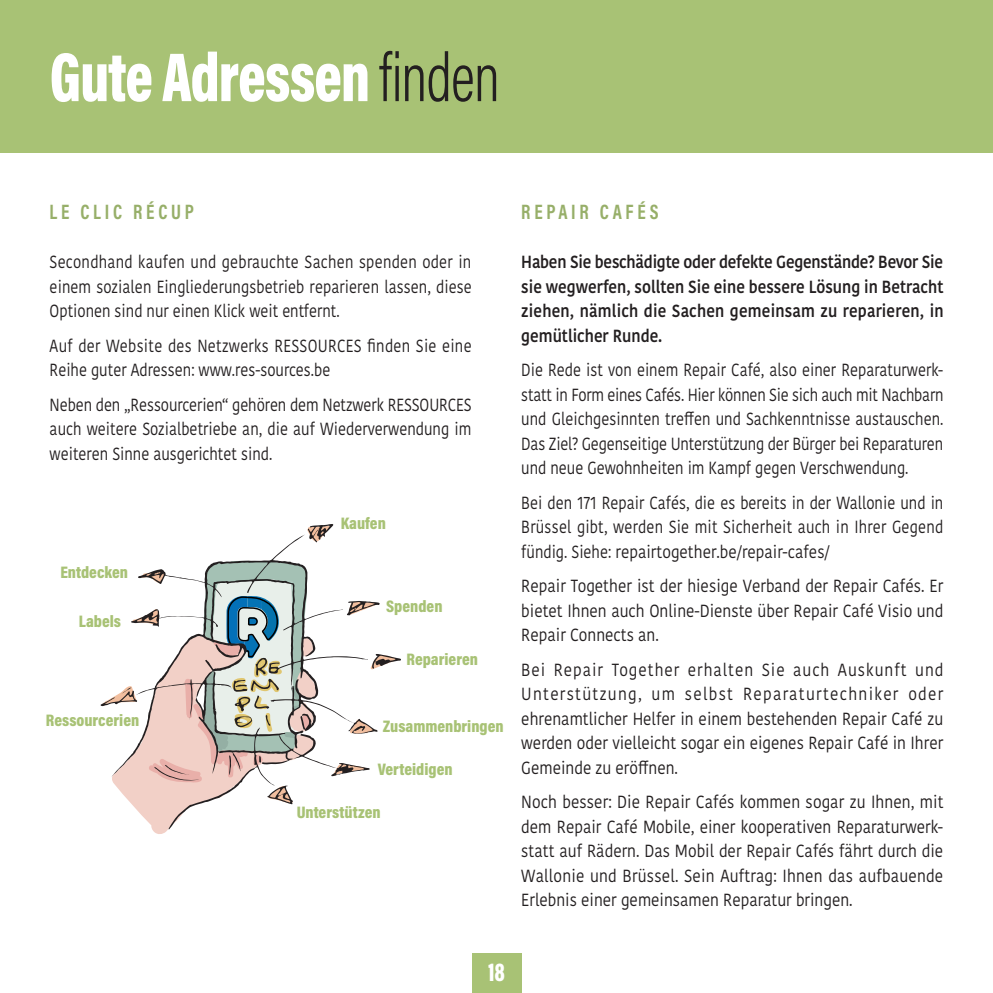
<style>
.page{position:relative;width:993px;height:993px;background:#fff}
.page>*{position:absolute;margin:0;border:0;box-sizing:border-box;transform-origin:0 0}
.t1{font:900 70px "Acumin Pro Cond";letter-spacing:-.015em;color:#fff;scale:.86 1}
.Chapeau{font:900 26.25px "Acumin Pro Cond";color:#fff;scale:.86 1}
.Espace_titre___texte{font:700 21px "Acumin Pro Cond";letter-spacing:.2em;color:#97af69;scale:.9 1}
.Espace_titre___texte-2{font:17.5px/24.5px "Kohinoor Bangla";color:#231f20;text-align:justify;scale:.88 1}
.Espace_titre___texte-3{font:17.5px/24.5px "Kohinoor Bangla";color:#231f20;text-align:justify;scale:.84 1}
.Texte_continu{font:17.5px/24.5px "Kohinoor Bangla";color:#231f20;text-align:justify;scale:.84 1}
.Texte_continu-2{font:600 17.5px/24.5px "Kohinoor Bangla";letter-spacing:.01em;color:#231f20;text-align:justify;scale:.88 1}
.Texte_continu-3{font:17.5px/24.5px "Kohinoor Bangla";letter-spacing:.02em;color:#231f20;scale:.84 1}
.t2{font:900 16.8px "Acumin Pro Cond";color:#a8c275}
.s1{font-weight:300;color:#231f20}
</style>
<div class="page">
<div style="left:471px;top:952px;width:50px;height:40px;background:#a8c275"></div>
<svg style="left:132px;top:534px;width:245px;height:295px"></svg>
<svg style="left:307px;top:524px;width:26px;height:18px"></svg>
<svg style="left:347px;top:600px;width:32px;height:15px"></svg>
<svg style="left:370px;top:653px;width:31px;height:16px"></svg>
<svg style="left:101px;top:560px;width:216px;height:244px"></svg>
<div style="left:0;top:0;width:992px;height:153px;background:#a8c275"></div>
<hr style="left:992px;top:0;width:1px;height:153px;background:#a8c275">
<p class="t1" style="left:50px;top:31px;width:525px">Gute Adressen <span class="s1">finden</span></p>
<p class="Espace_titre___texte" style="left:50px;top:198px;width:162px">LE CLIC RÉCUP</p>
<p class="Texte_continu" style="left:50px;top:249px;width:504px">Secondhand kaufen und gebrauchte Sachen spenden oder in einem sozialen Eingliederungsbetrieb reparieren lassen, diese Optionen sind nur einen Klick weit entfernt.</p>
<p class="Texte_continu-3" style="left:50px;top:333px;width:504px">Auf der Website des Netzwerks RESSOURCES finden Sie eine<br>Reihe guter Adressen: www.res-sources.be</p>
<p class="Texte_continu" style="left:50px;top:391px;width:504px">Neben den „Ressourcerien“ gehören dem Netzwerk RESSOURCES auch weitere Sozialbetriebe an, die auf Wiederverwendung im weiteren Sinne ausgerichtet sind.</p>
<p class="t2" style="left:60px;top:561px;width:69px">Entdecken</p>
<p class="t2" style="left:79px;top:609px;width:44px">Labels</p>
<p class="t2" style="left:46px;top:709px;width:95px">Ressourcerien</p>
<p class="t2" style="left:340px;top:512px;width:47px">Kaufen</p>
<p class="t2" style="left:386px;top:594px;width:58px">Spenden</p>
<p class="t2" style="left:406px;top:647px;width:73px">Reparieren</p>
<p class="t2" style="left:383px;top:715px;width:122px">Zusammenbringen</p>
<p class="t2" style="left:378px;top:757px;width:76px">Verteidigen</p>
<p class="t2" style="left:296px;top:800px;width:85px">Unterstützen</p>
<p class="Espace_titre___texte" style="left:521px;top:198px;width:154px">REPAIR CAFÉS</p>
<p class="Texte_continu-2" style="left:521px;top:249px;width:481px">Haben Sie beschädigte oder defekte Gegenstände? Bevor Sie sie wegwerfen, sollten Sie eine bessere Lösung in Betracht ziehen, nämlich die Sachen gemeinsam zu reparieren, in gemütlicher Runde.</p>
<p class="Espace_titre___texte-3" style="left:521px;top:357px;width:504px">Die Rede ist von einem Repair Café, also einer Reparaturwerk&shy;statt in Form eines Cafés. Hier können Sie sich auch mit Nachbarn und Gleichgesinnten treffen und Sachkenntnisse austauschen.<br>Das Ziel? Gegenseitige Unterstützung der Bürger bei Reparaturen und neue Gewohnheiten im Kampf gegen Verschwendung.</p>
<p class="Espace_titre___texte-3" style="left:521px;top:489px;width:504px">Bei den 171 Repair Cafés, die es bereits in der Wallonie und in Brüssel gibt, werden Sie mit Sicherheit auch in Ihrer Gegend fündig. Siehe: repairtogether.be/repair-cafes/</p>
<p class="Espace_titre___texte-2" style="left:521px;top:573px;width:481px">Repair Together ist der hiesige Verband der Repair Cafés. Er bietet Ihnen auch Online-Dienste über Repair Café Visio und Repair Connects an.</p>
<p class="Espace_titre___texte-2" style="left:521px;top:656px;width:481px">Bei Repair Together erhalten Sie auch Auskunft und Unterstützung, um selbst Reparaturtechniker oder ehrenamtlicher Helfer in einem bestehenden Repair Café zu werden oder vielleicht sogar ein eigenes Repair Café in Ihrer Gemeinde zu eröffnen.</p>
<p class="Espace_titre___texte-2" style="left:521px;top:789px;width:481px">Noch besser: Die Repair Cafés kommen sogar zu Ihnen, mit dem Repair Café Mobile, einer kooperativen Reparaturwerk&shy;statt auf Rädern. Das Mobil der Repair Cafés fährt durch die Wallonie und Brüssel. Sein Auftrag: Ihnen das aufbauende Erlebnis einer gemeinsamen Reparatur bringen.</p>
<p class="Chapeau" style="left:488px;top:954px;width:21px">18</p>
</div>
